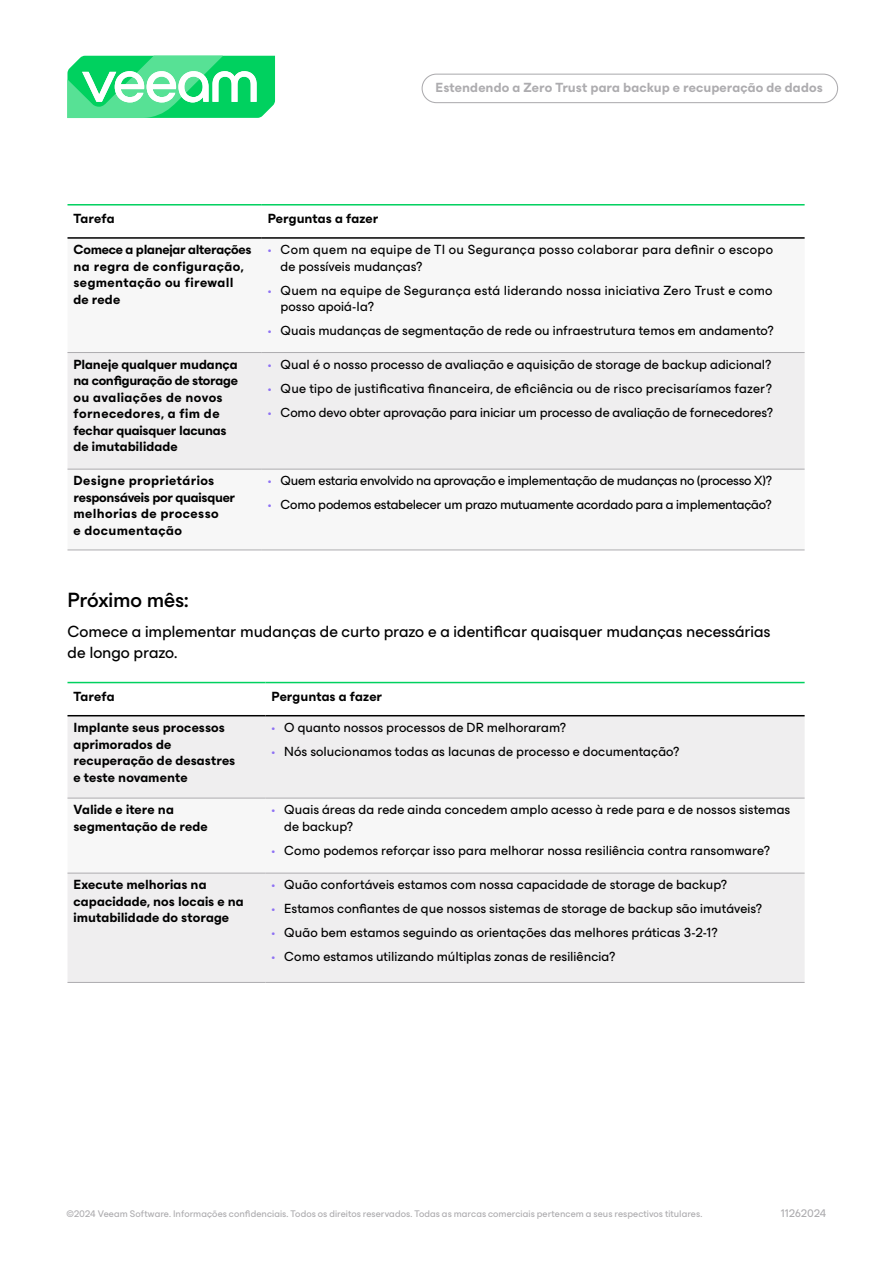
<style>
.page{position:relative;width:893px;height:1263px;background:#fff}
.page>*{position:absolute;margin:0;border:0;box-sizing:border-box;transform-origin:0 0}
.Subtitle_14_Medium{font:500 21px "ES Build Neutral";letter-spacing:-.01em;color:#000}
.body_text_11{font:16.5px/21px "ES Build Neutral";letter-spacing:-.005em;color:#000}
.t1{font:13.5px/16.5px "ES Build Neutral";letter-spacing:.005em;color:#000}
.body_text_9{font:700 13.5px/16.5px "ES Build Neutral";letter-spacing:.005em;color:#000}
.body_text_9-2{font:700 13.5px/16.5px "ES Build Neutral";letter-spacing:.025em;color:#000}
.t2{font:13.5px "ES Build Neutral";letter-spacing:-.02em;color:#000}
.t3{font:13.5px "ES Build Neutral";letter-spacing:-.015em;color:#000}
.t4{font:700 13.5px "ES Build Neutral";letter-spacing:.005em;color:#adacaf}
.t5{font:11.25px "ES Build Neutral";letter-spacing:.01em;color:#adacaf}
.t6{font:9.75px "ES Build Neutral";letter-spacing:.005em;color:#adacaf}
.s1{font-weight:500;color:#8e71f4}
</style>
<div class="page">
<svg style="left:67px;top:56px;width:208px;height:62px"></svg>
<div style="left:422px;top:74px;width:416px;height:29px;border:1px solid #adacaf;border-radius:14px"></div>
<div style="left:68px;top:353px;width:737px;height:116px;background:#efeeef"></div>
<hr style="left:68px;top:204px;width:194px;height:2px;background:#00d15f">
<hr style="left:262px;top:204px;width:543px;height:2px;background:#00d15f">
<hr style="left:68px;top:352px;width:194px;height:1px;background:#adacaf">
<hr style="left:262px;top:352px;width:543px;height:1px;background:#adacaf">
<hr style="left:68px;top:469px;width:194px;height:1px;background:#adacaf">
<hr style="left:262px;top:469px;width:543px;height:1px;background:#adacaf">
<hr style="left:68px;top:550px;width:194px;height:1px;background:#adacaf">
<hr style="left:262px;top:550px;width:543px;height:1px;background:#adacaf">
<hr style="left:68px;top:237px;width:194px;height:2px;background:#000">
<hr style="left:262px;top:237px;width:543px;height:2px;background:#000">
<svg style="left:68px;top:683px;width:737px;height:1px"></svg>
<div style="left:68px;top:716px;width:737px;height:266px;background:#efeeef"></div>
<svg style="left:68px;top:799px;width:737px;height:74px"></svg>
<hr style="left:68px;top:682px;width:198px;height:1px;background:#00d15f">
<hr style="left:266px;top:682px;width:539px;height:1px;background:#00d15f">
<hr style="left:68px;top:798px;width:198px;height:1px;background:#adacaf">
<hr style="left:266px;top:798px;width:539px;height:1px;background:#adacaf">
<hr style="left:68px;top:873px;width:198px;height:1px;background:#adacaf">
<hr style="left:266px;top:873px;width:539px;height:1px;background:#adacaf">
<hr style="left:68px;top:982px;width:198px;height:1px;background:#adacaf">
<hr style="left:266px;top:982px;width:539px;height:1px;background:#adacaf">
<hr style="left:68px;top:715px;width:198px;height:1px;background:#000">
<hr style="left:266px;top:715px;width:539px;height:1px;background:#000">
<p class="t4" style="left:436px;top:77px;width:389px">Estendendo a Zero Trust para backup e recuperação de dados</p>
<p class="body_text_9" style="left:74px;top:209px;width:43px">Tarefa</p>
<p class="body_text_9" style="left:268px;top:209px;width:112px">Perguntas a fazer</p>
<p class="body_text_9-2" style="left:74px;top:240px;width:179px">Comece a planejar alterações na regra de configuração, segmentação ou firewall de rede</p>
<p class="t1" style="left:281px;top:240px;width:494px;text-indent:-13px"><span class="s1">•</span> Com quem na equipe de TI ou Segurança posso colaborar para definir o escopo de possíveis mudanças?</p>
<p class="t1" style="left:281px;top:281px;width:494px;text-indent:-13px"><span class="s1">•</span> Quem na equipe de Segurança está liderando nossa iniciativa Zero Trust e como posso apoiá-la?</p>
<p class="t1" style="left:268px;top:321px;width:507px"><span class="s1">•</span> Quais mudanças de segmentação de rede ou infraestrutura temos em andamento?</p>
<p class="body_text_9" style="left:74px;top:354px;width:166px">Planeje qualquer mudança na configuração de storage ou avaliações de novos fornecedores, a fim de fechar quaisquer lacunas de imutabilidade</p>
<p class="t1" style="left:268px;top:354px;width:505px"><span class="s1">•</span> Qual é o nosso processo de avaliação e aquisição de storage de backup adicional?</p>
<p class="t1" style="left:268px;top:378px;width:506px"><span class="s1">•</span> Que tipo de justificativa financeira, de eficiência ou de risco precisaríamos fazer?</p>
<p class="t1" style="left:268px;top:402px;width:507px"><span class="s1">•</span> Como devo obter aprovação para iniciar um processo de avaliação de fornecedores?</p>
<p class="body_text_9-2" style="left:74px;top:471px;width:163px">Designe proprietários responsáveis por quaisquer melhorias de processo<br>e documentação</p>
<p class="t2" style="left:268px;top:470px;width:506px"><span class="s1">•</span> Quem estaria envolvido na aprovação e implementação de mudanças no (processo X)?</p>
<p class="t3" style="left:268px;top:494px;width:505px"><span class="s1">•</span> Como podemos estabelecer um prazo mutuamente acordado para a implementação?</p>
<p class="Subtitle_14_Medium" style="left:68px;top:583px;width:122px">Próximo mês:</p>
<p class="body_text_11" style="left:68px;top:619px;width:704px">Comece a implementar mudanças de curto prazo e a identificar quaisquer mudanças necessárias de longo prazo.</p>
<p class="body_text_9" style="left:74px;top:686px;width:43px">Tarefa</p>
<p class="body_text_9" style="left:272px;top:686px;width:112px">Perguntas a fazer</p>
<p class="body_text_9" style="left:74px;top:718px;width:163px">Implante seus processos aprimorados de recuperação de desastres e teste novamente</p>
<p class="t1" style="left:272px;top:718px;width:296px"><span class="s1">•</span> O quanto nossos processos de DR melhoraram?</p>
<p class="t1" style="left:272px;top:742px;width:409px"><span class="s1">•</span> Nós solucionamos todas as lacunas de processo e documentação?</p>
<p class="body_text_9" style="left:74px;top:800px;width:136px">Valide e itere na segmentação de rede</p>
<p class="t1" style="left:284px;top:800px;width:507px;text-indent:-13px"><span class="s1">•</span> Quais áreas da rede ainda concedem amplo acesso à rede para e de nossos sistemas de backup?</p>
<p class="t1" style="left:272px;top:840px;width:500px"><span class="s1">•</span> Como podemos reforçar isso para melhorar nossa resiliência contra ransomware?</p>
<p class="body_text_9" style="left:74px;top:875px;width:172px">Execute melhorias na capacidade, nos locais e na imutabilidade do storage</p>
<p class="t1" style="left:272px;top:875px;width:457px"><span class="s1">•</span> Quão confortáveis estamos com nossa capacidade de storage de backup?</p>
<p class="t1" style="left:272px;top:899px;width:492px"><span class="s1">•</span> Estamos confiantes de que nossos sistemas de storage de backup são imutáveis?</p>
<p class="t1" style="left:272px;top:923px;width:448px"><span class="s1">•</span> Quão bem estamos seguindo as orientações das melhores práticas 3-2-1?</p>
<p class="t1" style="left:272px;top:947px;width:345px"><span class="s1">•</span> Como estamos utilizando múltiplas zonas de resiliência?</p>
<p class="t6" style="left:66px;top:1206px;width:637px">©2024 Veeam Software. Informações confidenciais. Todos os direitos reservados. Todas as marcas comerciais pertencem a seus respectivos titulares.</p>
<p class="t5" style="left:781px;top:1204px;width:47px">11262024</p>
</div>
